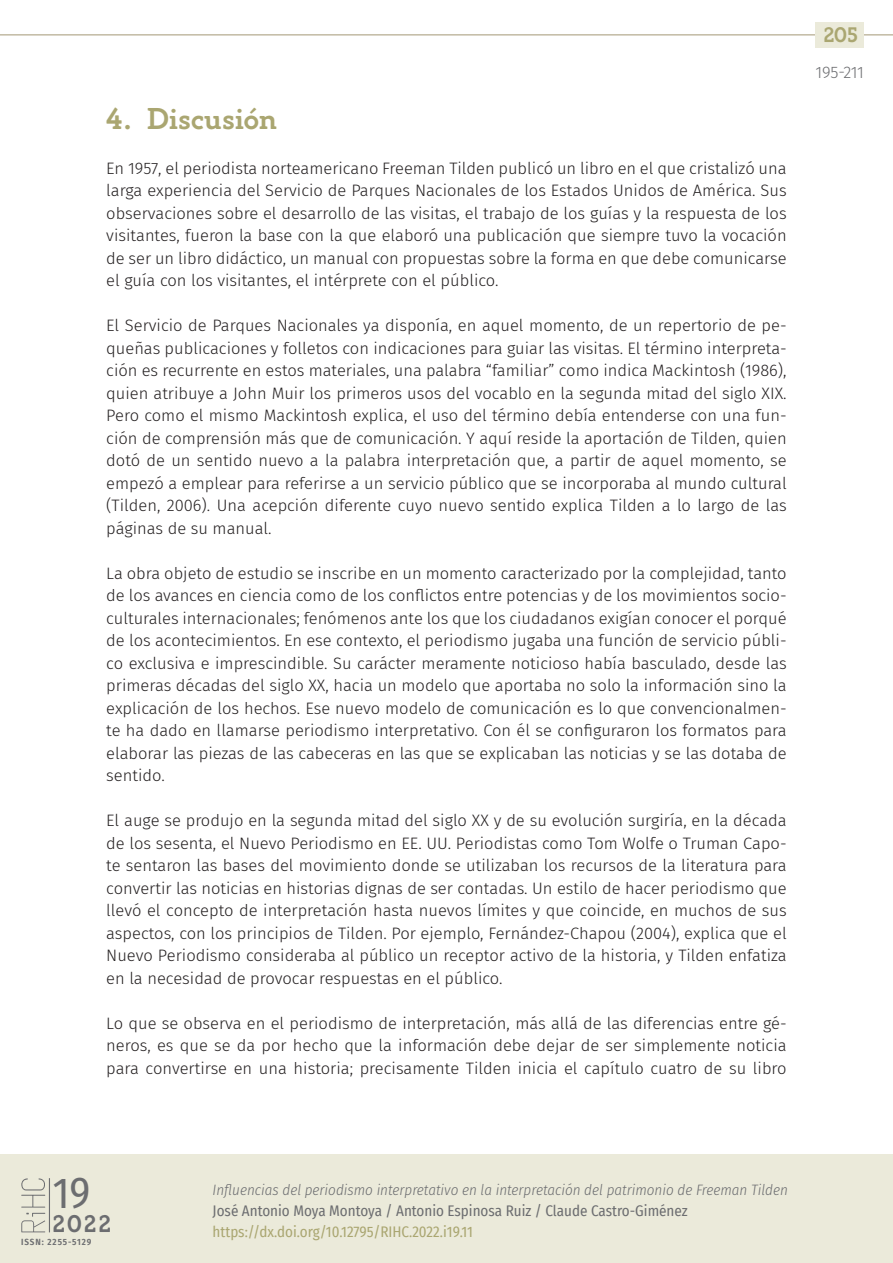
<style>
.page{position:relative;width:893px;height:1263px;background:#fff}
.page>*{position:absolute;margin:0;border:0;box-sizing:border-box;transform-origin:0 0}
.t1{font:43.2px "Fira Sans Condensed";color:#6c6d70}
._40_enunc_1{font:600 30px "Gambero";color:#aaa671}
.t2{font:600 24px "Gambero";color:#6c6d70}
.t3{font:600 21px "Gambero";color:#aaa671}
._00_bsc{font:300 16.5px/22.5px "Fira Sans";color:#231f20;text-align:justify}
._00_bsc_tras{font:300 16.5px/22.5px "Fira Sans";color:#231f20;text-align:justify}
.t4{font:300 16.5px "Fira Sans";letter-spacing:-.02em;color:#6c6d70}
.t5{font:italic 300 15px "Fira Sans Condensed";color:#6c6d70}
.t6{font:15px "Fira Sans Condensed";color:#6c6d70}
.t7{font:15px "Fira Sans Condensed";color:#aaa671}
.t8{font:600 9px "Fira Sans Condensed";letter-spacing:.1em;color:#6c6d70}
</style>
<div class="page">
<hr style="left:0;top:34px;width:893px;height:1px;background:#aea385">
<div style="left:816px;top:22px;width:48px;height:26px;background:#ebeada"></div>
<div style="left:0;top:1154px;width:893px;height:109px;background:#ebeada"></div>
<hr style="left:49px;top:1178px;width:1px;height:54px;background:#6c6d70">
<svg style="left:21px;top:1178px;width:24px;height:29px"></svg>
<svg style="left:21px;top:1213px;width:24px;height:19px"></svg>
<p class="_40_enunc_1" style="left:106px;top:100px;width:172px">4. Discusión</p>
<p class="_00_bsc_tras" style="left:106px;top:157px;width:682px">En 1957, el periodista norteamericano Freeman Tilden publicó un libro en el que cristalizó una larga experiencia del Servicio de Parques Nacionales de los Estados Unidos de América. Sus observaciones sobre el desarrollo de las visitas, el trabajo de los guías y la respuesta de los visitantes, fueron la base con la que elaboró una publicación que siempre tuvo la vocación de ser un libro didáctico, un manual con propuestas sobre la forma en que debe comunicarse el guía con los visitantes, el intérprete con el público.</p>
<p class="_00_bsc" style="left:106px;top:314px;width:682px">El Servicio de Parques Nacionales ya disponía, en aquel momento, de un repertorio de pe&shy;queñas publicaciones y folletos con indicaciones para guiar las visitas. El término interpreta&shy;ción es recurrente en estos materiales, una palabra “familiar” como indica Mackintosh (1986), quien atribuye a John Muir los primeros usos del vocablo en la segunda mitad del siglo XIX.<br>Pero como el mismo Mackintosh explica, el uso del término debía entenderse con una fun&shy;ción de comprensión más que de comunicación. Y aquí reside la aportación de Tilden, quien dotó de un sentido nuevo a la palabra interpretación que, a partir de aquel momento, se empezó a emplear para referirse a un servicio público que se incorporaba al mundo cultural (Tilden, 2006). Una acepción diferente cuyo nuevo sentido explica Tilden a lo largo de las páginas de su manual.</p>
<p class="_00_bsc" style="left:106px;top:562px;width:682px">La obra objeto de estudio se inscribe en un momento caracterizado por la complejidad, tanto de los avances en ciencia como de los conflictos entre potencias y de los movimientos socio&shy;culturales internacionales; fenómenos ante los que los ciudadanos exigían conocer el porqué de los acontecimientos. En ese contexto, el periodismo jugaba una función de servicio públi&shy;co exclusiva e imprescindible. Su carácter meramente noticioso había basculado, desde las primeras décadas del siglo XX, hacia un modelo que aportaba no solo la información sino la explicación de los hechos. Ese nuevo modelo de comunicación es lo que convencionalmen&shy;te ha dado en llamarse periodismo interpretativo. Con él se configuraron los formatos para elaborar las piezas de las cabeceras en las que se explicaban las noticias y se las dotaba de sentido.</p>
<p class="_00_bsc" style="left:106px;top:809px;width:682px">El auge se produjo en la segunda mitad del siglo XX y de su evolución surgiría, en la década de los sesenta, el Nuevo Periodismo en EE. UU. Periodistas como Tom Wolfe o Truman Capo&shy;te sentaron las bases del movimiento donde se utilizaban los recursos de la literatura para convertir las noticias en historias dignas de ser contadas. Un estilo de hacer periodismo que llevó el concepto de interpretación hasta nuevos límites y que coincide, en muchos de sus aspectos, con los principios de Tilden. Por ejemplo, Fernández-Chapou (2004), explica que el Nuevo Periodismo consideraba al público un receptor activo de la historia, y Tilden enfatiza en la necesidad de provocar respuestas en el público.</p>
<p class="_00_bsc" style="left:106px;top:1012px;width:682px">Lo que se observa en el periodismo de interpretación, más allá de las diferencias entre gé&shy;neros, es que se da por hecho que la información debe dejar de ser simplemente noticia para convertirse en una historia; precisamente Tilden inicia el capítulo cuatro de su libro</p>
<p class="t3" style="left:824px;top:22px;width:36px">205</p>
<p class="t4" style="left:816px;top:60px;width:50px">195-211</p>
<h1 class="t1" style="left:53px;top:1160px;width:39px">19</h1>
<h3 class="t2" style="left:53px;top:1209px;width:60px">2022</h3>
<p class="t8" style="left:21px;top:1234px;width:71px">ISSN: 2255-5129</p>
<p class="t5" style="left:213px;top:1179px;width:577px">Influencias del periodismo interpretativo en la interpretación del patrimonio de Freeman Tilden</p>
<p class="t6" style="left:213px;top:1199px;width:477px">José Antonio Moya Montoya / Antonio Espinosa Ruiz / Claude Castro-Giménez</p>
<p class="t7" style="left:213px;top:1220px;width:262px">https://dx.doi.org/10.12795/RIHC.2022.i19.11</p>
</div>
